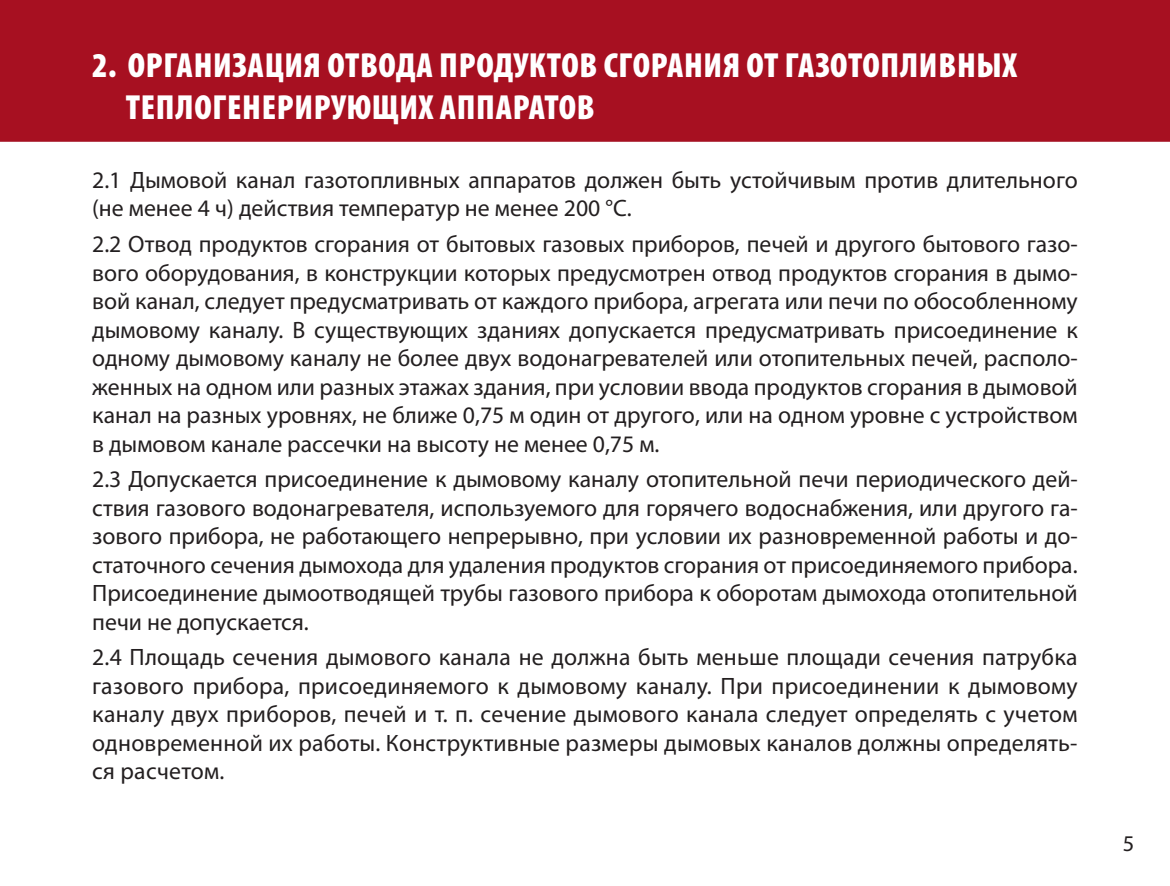
<style>
.page{position:relative;width:1170px;height:886px;background:#fff}
.page>*{position:absolute;margin:0;border:0;box-sizing:border-box;transform-origin:0 0}
.t1{font:900 condensed 35px/42px "Myriad Pro";letter-spacing:.02em;color:#fff}
.t2{font:23.75px/28.5px "Myriad Pro";color:#231f20;text-align:justify}
.t3{font:22.5px "Myriad Pro";color:#231f20}
</style>
<div class="page">
<div style="left:0;top:0;width:1169px;height:142px;background:#a71021"></div>
<h1 class="t1" style="left:126px;top:44px;width:892px;text-indent:-34px">2. ОРГАНИЗАЦИЯ ОТВОДА ПРОДУКТОВ СГОРАНИЯ ОТ ГАЗОТОПЛИВНЫХ<br>ТЕПЛОГЕНЕРИРУЮЩИХ АППАРАТОВ</h1>
<p class="t2" style="left:92px;top:166px;width:986px">2.1 Дымовой канал газотопливных аппаратов должен быть устойчивым против длительного (не менее 4 ч) действия температур не менее 200 °С.</p>
<p class="t2" style="left:92px;top:230px;width:987px">2.2 Отвод продуктов сгорания от бытовых газовых приборов, печей и другого бытового газо&shy;вого оборудования, в конструкции которых предусмотрен отвод продуктов сгорания в дымо&shy;вой канал, следует предусматривать от каждого прибора, агрегата или печи по обособленному дымовому каналу. В существующих зданиях допускается предусматривать присоединение к одному дымовому каналу не более двух водонагревателей или отопительных печей, располо&shy;женных на одном или разных этажах здания, при условии ввода продуктов сгорания в дымовой канал на разных уровнях, не ближе 0,75 м один от другого, или на одном уровне с устройством в дымовом канале рассечки на высоту не менее 0,75 м.</p>
<p class="t2" style="left:92px;top:465px;width:987px">2.3 Допускается присоединение к дымовому каналу отопительной печи периодического дей&shy;ствия газового водонагревателя, используемого для горячего водоснабжения, или другого га&shy;зового прибора, не работающего непрерывно, при условии их разновременной работы и до&shy;статочного сечения дымохода для удаления продуктов сгорания от присоединяемого прибора.<br>Присоединение дымоотводящей трубы газового прибора к оборотам дымохода отопительной печи не допускается.</p>
<p class="t2" style="left:92px;top:644px;width:986px">2.4 Площадь сечения дымового канала не должна быть меньше площади сечения патрубка газового прибора, присоединяемого к дымовому каналу. При присоединении к дымовому каналу двух приборов, печей и т. п. сечение дымового канала следует определять с учетом одновременной их работы. Конструктивные размеры дымовых каналов должны определять&shy;ся расчетом.</p>
<p class="t3" style="left:1122px;top:832px;width:13px">5</p>
</div>
